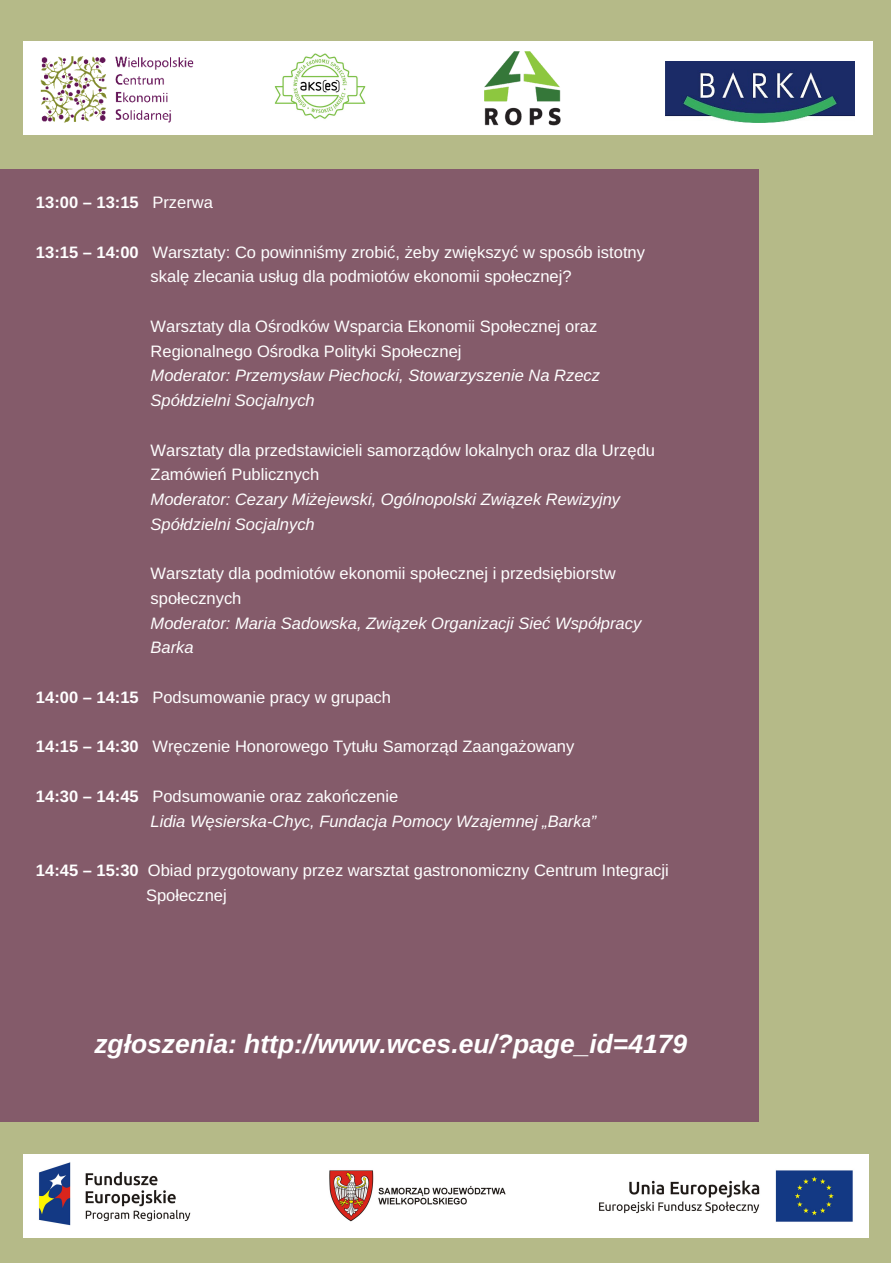
<style>
.page{position:relative;width:893px;height:1263px;background:#fff}
.page>*{position:absolute;margin:0;border:0;box-sizing:border-box;transform-origin:0 0}
.t1{font:italic 700 26.4px "Arimo";color:#fff}
.t2{font:16.5px/24.8px "Arimo";color:#fff}
.t3{font:italic 16.5px/24.8px "Arimo";color:#fff}
.t4{font:700 16.5px "Arimo";color:#fff}
.s1{font-weight:400}
.s2{font-weight:700}
.s3{font-family:"Liberation Sans"}
.s4{font-style:italic}
.s5{font-family:"Liberation Sans";font-style:italic}
.s6{font-weight:700;font-style:normal}
.s7{font-style:normal}
.s8{font-family:"Liberation Sans";font-style:normal}
</style>
<div class="page">
<div style="left:0;top:0;width:890px;height:1262px;background:#b5ba88"></div>
<div style="left:0;top:170px;width:758px;height:952px;background:#845b6a"></div>
<img style="left:24px;top:1154px;width:844px;height:84px">
<div style="left:24px;top:42px;width:848px;height:93px;background:#fff"></div>
<img style="left:24px;top:41px;width:187px;height:82px">
<img style="left:665px;top:62px;width:189px;height:61px">
<img style="left:274px;top:53px;width:92px;height:66px">
<img style="left:484px;top:52px;width:76px;height:74px">
<p class="t4" style="left:36px;top:193px;width:178px">13:00 – 13:15 <span class="s1">Przerwa</span></p>
<p class="t2" style="left:151px;top:240px;width:496px;text-indent:-115px"><span class="s2">13:15 – 14:00</span> Warsztaty: Co powinni<span class="s3">ś</span>my zrobi<span class="s3">ć</span>, <span class="s3">ż</span>eby zwi<span class="s3">ę</span>kszy<span class="s3">ć</span> w sposób istotny skal<span class="s3">ę</span> zlecania us<span class="s3">ł</span>ug dla podmiotów ekonomii spo<span class="s3">ł</span>ecznej?</p>
<p class="t2" style="left:151px;top:314px;width:451px">Warsztaty dla O<span class="s3">ś</span>rodków Wsparcia Ekonomii Spo<span class="s3">ł</span>ecznej oraz Regionalnego O<span class="s3">ś</span>rodka Polityki Spo<span class="s3">ł</span>ecznej<br><span class="s4">Moderator: Przemys</span><span class="s5">ł</span><span class="s4">aw Piechocki, Stowarzyszenie Na Rzecz Spó</span><span class="s5">ł</span><span class="s4">dzielni Socjalnych</span></p>
<p class="t2" style="left:151px;top:437px;width:506px">Warsztaty dla przedstawicieli samorz<span class="s3">ą</span>dów lokalnych oraz dla Urz<span class="s3">ę</span>du Zamówie<span class="s3">ń</span> Publicznych<br><span class="s4">Moderator: Cezary Mi</span><span class="s5">ż</span><span class="s4">ejewski, Ogólnopolski Zwi</span><span class="s5">ą</span><span class="s4">zek Rewizyjny Spó</span><span class="s5">ł</span><span class="s4">dzielni Socjalnych</span></p>
<p class="t2" style="left:151px;top:561px;width:492px">Warsztaty dla podmiotów ekonomii spo<span class="s3">ł</span>ecznej i przedsi<span class="s3">ę</span>biorstw spo<span class="s3">ł</span>ecznych<br><span class="s4">Moderator: Maria Sadowska, Zwi</span><span class="s5">ą</span><span class="s4">zek Organizacji Sie</span><span class="s5">ć</span> <span class="s4">Wspó</span><span class="s5">ł</span><span class="s4">pracy Barka</span></p>
<p class="t2" style="left:36px;top:685px;width:356px"><span class="s2">14:00 – 14:15</span> Podsumowanie pracy w grupach</p>
<p class="t2" style="left:36px;top:734px;width:540px"><span class="s2">14:15 – 14:30</span> Wr<span class="s3">ę</span>czenie Honorowego Tytu<span class="s3">ł</span>u Samorz<span class="s3">ą</span>d Zaanga<span class="s3">ż</span>owany</p>
<p class="t3" style="left:151px;top:784px;width:447px;text-indent:-115px"><span class="s6">14:30 – 14:45</span> <span class="s7">Podsumowanie oraz zako</span><span class="s8">ń</span><span class="s7">czenie<br></span>Lidia W<span class="s3">ę</span>sierska-Chyc, Fundacja Pomocy Wzajemnej „Barka”</p>
<p class="t2" style="left:146px;top:858px;width:524px;text-indent:-110px"><span class="s2">14:45 – 15:30</span> Obiad przygotowany przez warsztat gastronomiczny Centrum Integracji<br>Spo<span class="s3">ł</span>ecznej</p>
<h1 class="t1" style="left:94px;top:1029px;width:594px">zg<span class="s3">ł</span>oszenia: http://www.wces.eu/?page_id=4179</h1>
</div>
